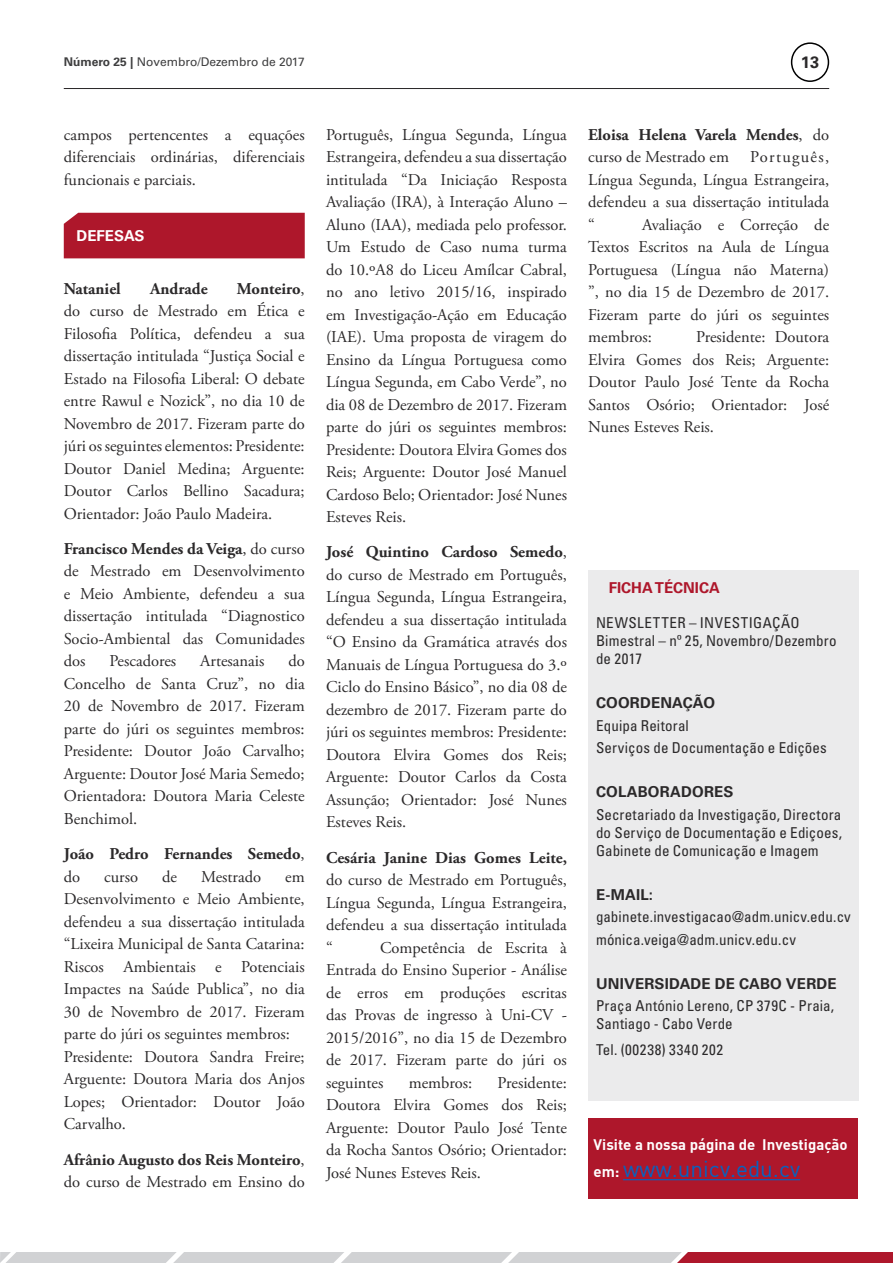
<style>
.page{position:relative;width:893px;height:1263px;background:#fff}
.page>*{position:absolute;margin:0;border:0;box-sizing:border-box;transform-origin:0 0}
.t1{font:22.5px "DIN";color:#0563c1}
.t2{font:16.5px/22.5px "Adobe Garamond Pro";color:#2b292a;text-align:justify}
.t3{font:700 16.5px/22.5px "Adobe Garamond Pro";color:#2b292a}
.t4{font:700 16.5px "Univers LT Std";color:#2b292a}
.t5{font:condensed 15px/18px "Univers LT Std";letter-spacing:.01em;color:#2b292a}
.t6{font:700 15px "Univers LT Std";letter-spacing:.01em;color:#2b292a}
.t7{font:15px "DIN Bold";color:#fff}
.t8{font:condensed 15px "Univers LT Std";letter-spacing:.05em;color:#2b292a}
.t9{font:700 15px "Univers LT Std";color:#ae172b}
.t10{font:700 15px "Univers LT Std";color:#fff}
.t11{font:12px "Univers LT Std";color:#3e3e3f}
.s1{font-weight:700}
.s2{font-weight:400}
.s3{font-family:"DIN Bold";font-size:15px;color:#fff}
</style>
<div class="page">
<hr style="left:64px;top:88px;width:765px;height:1px;background:#282526">
<div style="left:791px;top:42px;width:38px;height:40px;border:2px solid #000;border-radius:50%"></div>
<svg style="left:0;top:1252px;width:893px;height:11px;background:#caa7ad"></svg>
<div style="left:64px;top:213px;width:241px;height:45px;background:#ae172b"></div>
<div style="left:588px;top:1118px;width:269px;height:81px;background:#ae172b"></div>
<div style="left:588px;top:570px;width:271px;height:531px;background:#ebebec"></div>
<hr style="left:623px;top:1179px;width:177px;height:1px;background:#0563c1">
<p class="t11" style="left:64px;top:55px;width:243px"><span class="s1">Número 25 |</span> Novembro/Dezembro de 2017</p>
<p class="t4" style="left:801px;top:53px;width:20px">13</p>
<p class="t2" style="left:64px;top:124px;width:242px">campos pertencentes a equações diferenciais ordinárias, diferenciais funcionais e parciais.</p>
<p class="t10" style="left:77px;top:227px;width:70px">DEFESAS</p>
<p class="t3" style="left:64px;top:277px;width:59px">Nataniel</p>
<p class="t3" style="left:150px;top:277px;width:59px">Andrade</p>
<p class="t2" style="left:64px;top:278px;width:242px;text-indent:173px"><span class="s1">Monteiro</span>, do curso de Mestrado em Ética e Filosofia Política, defendeu a sua dissertação intitulada “Justiça Social e Estado na Filosofia Liberal: O debate entre Rawul e Nozick”, no dia 10 de Novembro de 2017. Fizeram parte do júri os seguintes elementos: Presidente:<br>Doutor Daniel Medina; Arguente:<br>Doutor Carlos Bellino Sacadura; Orientador: João Paulo Madeira.</p>
<p class="t2" style="left:64px;top:538px;width:242px"><span class="s1">Francisco Mendes da Veiga</span>, do curso de Mestrado em Desenvolvimento e Meio Ambiente, defendeu a sua dissertação intitulada “Diagnostico Socio-Ambiental das Comunidades dos</p>
<p class="t2" style="left:64px;top:650px;width:242px;text-indent:225px">do Concelho de Santa Cruz”, no dia 20 de Novembro de 2017. Fizeram parte do júri os seguintes membros:<br>Presidente: Doutor João Carvalho; Arguente: Doutor José Maria Semedo; Orientadora: Doutora Maria Celeste Benchimol.</p>
<p class="t3" style="left:64px;top:843px;width:242px">João Pedro Fernandes Semedo<span class="s2">, do</span></p>
<p class="t2" style="left:109px;top:650px;width:68px">Pescadores</p>
<p class="t2" style="left:200px;top:650px;width:66px">Artesanais</p>
<p class="t2" style="left:104px;top:866px;width:35px">curso</p>
<p class="t2" style="left:162px;top:866px;width:16px">de</p>
<p class="t2" style="left:201px;top:866px;width:62px">Mestrado</p>
<p class="t2" style="left:64px;top:866px;width:242px;text-align:left;text-indent:221px">em<br>Desenvolvimento e Meio Ambiente, defendeu a sua dissertação intitulada “Lixeira Municipal de Santa Catarina:<br>Riscos Ambientais e Potenciais<br>Impactes na Saúde Publica”, no dia<br>30 de Novembro de 2017. Fizeram parte do júri os seguintes membros:<br>Presidente: Doutora Sandra Freire;<br>Arguente: Doutora Maria dos Anjos<br>Lopes; Orientador: Doutor João<br>Carvalho.</p>
<p class="t3" style="left:64px;top:1148px;width:242px">Afrânio Augusto dos Reis Monteiro<span class="s2">, do curso de Mestrado em Ensino do</span></p>
<p class="t2" style="left:326px;top:124px;width:242px">Português, Língua Segunda, Língua Estrangeira, defendeu a sua dissertação intitulada “Da Iniciação Resposta Avaliação (IRA), à Interação Aluno – Aluno (IAA), mediada pelo professor.<br>Um Estudo de Caso numa turma do 10.ºA8 do Liceu Amílcar Cabral, no ano letivo 2015/16, inspirado em Investigação-Ação em Educação (IAE). Uma proposta de viragem do Ensino da Língua Portuguesa como Língua Segunda, em Cabo Verde”, no dia 08 de Dezembro de 2017. Fizeram parte do júri os seguintes membros:<br>Presidente: Doutora Elvira Gomes dos Reis; Arguente: Doutor José Manuel Cardoso Belo; Orientador: José Nunes Esteves Reis.</p>
<p class="t2" style="left:326px;top:541px;width:242px"><span class="s1">José Quintino Cardoso Semedo</span>, do curso de Mestrado em Português, Língua Segunda, Língua Estrangeira, defendeu a sua dissertação intitulada “O Ensino da Gramática através dos Manuais de Língua Portuguesa do 3.º Ciclo do Ensino Básico”, no dia 08 de dezembro de 2017. Fizeram parte do júri os seguintes membros: Presidente:<br>Doutora Elvira Gomes dos Reis; Arguente: Doutor Carlos da Costa Assunção; Orientador: José Nunes Esteves Reis.</p>
<p class="t3" style="left:326px;top:846px;width:242px">Cesária Janine Dias Gomes Leite,</p>
<p class="t2" style="left:326px;top:869px;width:242px">do curso de Mestrado em Português, Língua Segunda, Língua Estrangeira, defendeu a sua dissertação intitulada “</p>
<p class="t2" style="left:326px;top:937px;width:242px;text-indent:54px">Competência de Escrita à Entrada do Ensino Superior - Análise de erros em produções escritas das Provas de ingresso à Uni-CV - 2015/2016”, no dia 15 de Dezembro de 2017. Fizeram parte do júri os seguintes</p>
<p class="t2" style="left:326px;top:1072px;width:242px;text-indent:172px">Presidente:<br>Doutora Elvira Gomes dos Reis; Arguente: Doutor Paulo José Tente da Rocha Santos Osório; Orientador:<br>José Nunes Esteves Reis.</p>
<p class="t2" style="left:409px;top:1072px;width:65px">membros:</p>
<p class="t3" style="left:588px;top:123px;width:242px">Eloisa Helena Varela Mendes<span class="s2">, do curso de Mestrado em</span></p>
<p class="t2" style="left:588px;top:146px;width:242px;text-indent:162px">Português, Língua Segunda, Língua Estrangeira, defendeu a sua dissertação intitulada “</p>
<p class="t2" style="left:588px;top:214px;width:242px;text-indent:54px">Avaliação e Correção de Textos Escritos na Aula de Língua Portuguesa (Língua não Materna) ”, no dia 15 de Dezembro de 2017.<br>Fizeram parte do júri os seguintes membros:</p>
<p class="t2" style="left:588px;top:326px;width:242px;text-indent:108px">Presidente: Doutora Elvira Gomes dos Reis; Arguente:<br>Doutor Paulo José Tente da Rocha Santos Osório; Orientador: José Nunes Esteves Reis.</p>
<p class="t9" style="left:609px;top:579px;width:113px">FICHA TÉCNICA</p>
<p class="t5" style="left:596px;top:613px;width:242px">NEWSLETTER – INVESTIGAÇÃO<br>Bimestral – nº 25, Novembro/Dezembro de 2017</p>
<p class="t6" style="left:596px;top:694px;width:121px">COORDENAÇÃO</p>
<p class="t5" style="left:596px;top:714px;width:232px;line-height:22.2px">Equipa Reitoral<br>Serviços de Documentação e Edições</p>
<p class="t6" style="left:596px;top:783px;width:139px">COLABORADORES</p>
<p class="t5" style="left:596px;top:805px;width:247px;text-align:justify">Secretariado da Investigação, Directora do Serviço de Documentação e Ediçoes, Gabinete de Comunicação e Imagem</p>
<p class="t6" style="left:596px;top:886px;width:59px">E-MAIL:</p>
<p class="t5" style="left:596px;top:906px;width:256px;line-height:22.2px">gabinete.investigacao@adm.unicv.edu.cv mónica.veiga@adm.unicv.edu.cv</p>
<p class="t6" style="left:596px;top:975px;width:242px">UNIVERSIDADE DE CABO VERDE</p>
<p class="t5" style="left:596px;top:997px;width:240px">Praça António Lereno, CP 379C - Praia,<br>Santiago - Cabo Verde</p>
<p class="t8" style="left:596px;top:1040px;width:129px">Tel. (00238) 3340 202</p>
<p class="t7" style="left:594px;top:1134px;width:256px">Visite a nossa página de Investigação</p>
<h1 class="t1" style="left:594px;top:1154px;width:208px"><span class="s3">em:</span> www.unicv.edu.cv</h1>
</div>
